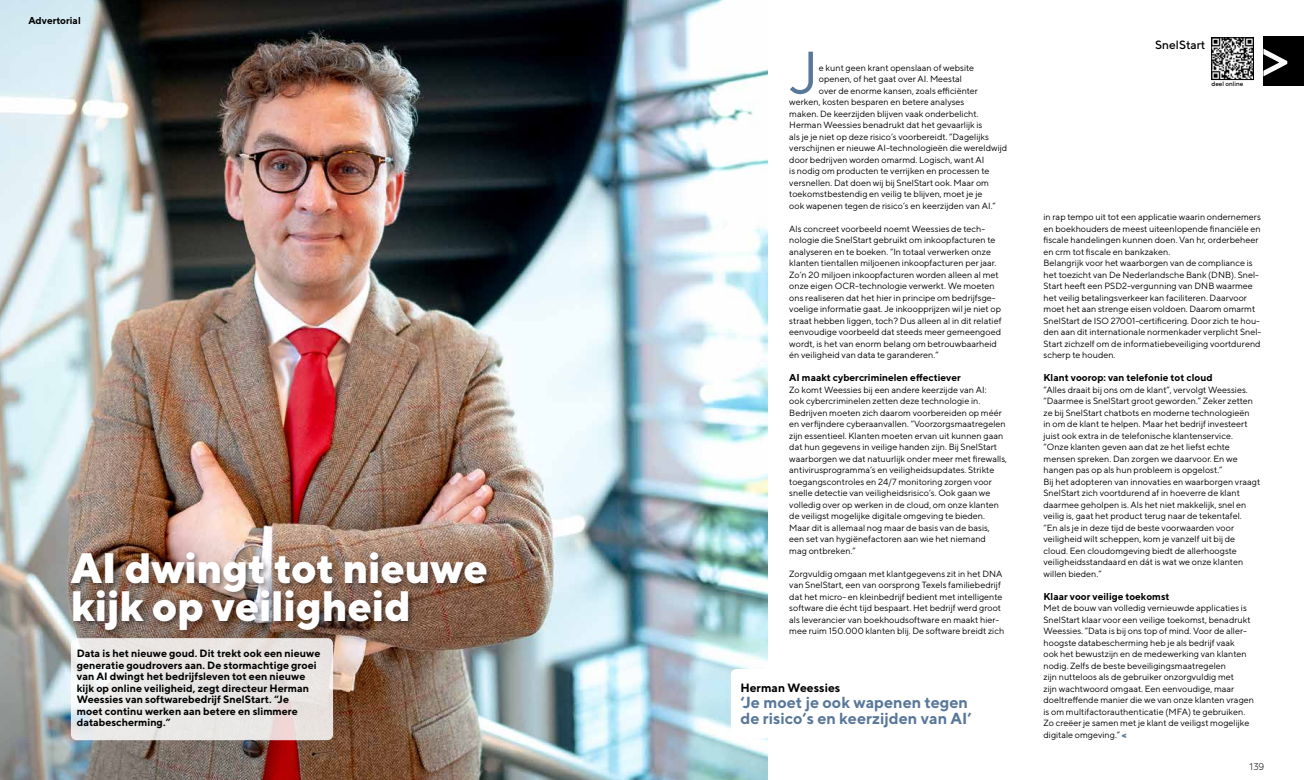
<style>
.page{position:relative;width:1304px;height:780px;background:#fff}
.page>*{position:absolute;margin:0;border:0;box-sizing:border-box;transform-origin:0 0}
.t1{font:59.8px "TT Norms";color:#59779a}
.t2{font:800 42.5px/38px "TT Norms";letter-spacing:-.01em;color:#fff}
.t3{font:700 16px/16px "TT Norms";color:#59779a}
.t4{font:700 12px "TT Norms";color:#000}
.t5{font:500 12px "TT Norms";color:#000}
.t6{font:700 10.6px/11.5px "TT Norms";color:#000}
.t7{font:700 10px "TT Norms";color:#000}
.t8{font:300 10px "Linotte";color:#000}
.t9{font:9px/11.5px "TT Norms";color:#000}
.t10{font:500 6.4px "TT Norms";color:#000}
.s1{font-weight:900;color:#59779a}
</style>
<div class="page">
<div style="left:1263px;top:36px;width:41px;height:50px;background:#000"></div>
<img style="left:0;top:0;width:767px;height:780px">
<svg style="left:1263px;top:49px;width:24px;height:27px"></svg>
<svg style="left:71px;top:638px;width:262px;height:102px;background:#e9e6e4"></svg>
<div style="left:69px;top:550px;width:426px;height:88px;background:#000;opacity:.45"></div>
<img style="left:1213px;top:40px;width:39px;height:38px">
<div style="left:1211px;top:38px;width:43px;height:42px;border:1px solid #000"></div>
<div style="left:731px;top:669px;width:289px;height:69px;background:#fff;border-radius:6px"></div>
<p class="t7" style="left:28px;top:14px;width:54px">Advertorial</p>
<h2 class="t2" style="left:71px;top:548px;width:419px">AI dwingt tot nieuwe kijk op veiligheid</h2>
<p class="t6" style="left:77px;top:647px;width:245px">Data is het nieuwe goud. Dit trekt ook een nieuwe generatie goudrovers aan. De stormachtige groei van AI dwingt het bedrijfsleven tot een nieuwe kijk op online veiligheid, zegt directeur Herman Weessies van softwarebedrijf SnelStart. “Je<br>moet continu werken aan betere en slimmere databescherming.”</p>
<h1 class="t1" style="left:789px;top:36px;width:31px">J</h1>
<p class="t9" style="left:819px;top:61px;width:157px">e kunt geen krant openslaan of website</p>
<p class="t9" style="left:819px;top:73px;width:145px">openen, of het gaat over AI. Meestal</p>
<p class="t9" style="left:819px;top:84px;width:161px">over de enorme kansen, zoals efficiënter</p>
<p class="t9" style="left:789px;top:96px;width:177px">werken, kosten besparen en betere analyses</p>
<p class="t9" style="left:789px;top:107px;width:191px">maken. De keerzijden blijven vaak onderbelicht.</p>
<p class="t9" style="left:789px;top:119px;width:195px">Herman Weessies benadrukt dat het gevaarlijk is</p>
<p class="t9" style="left:789px;top:130px;width:201px">als je je niet op deze risico’s voorbereidt. “Dagelijks</p>
<p class="t9" style="left:789px;top:142px;width:219px">verschijnen er nieuwe AI-technologieën die wereldwijd</p>
<p class="t9" style="left:789px;top:153px;width:197px">door bedrijven worden omarmd. Logisch, want AI</p>
<p class="t9" style="left:789px;top:165px;width:202px">is nodig om producten te verrijken en processen te</p>
<p class="t9" style="left:789px;top:176px;width:201px">versnellen. Dat doen wij bij SnelStart ook. Maar om</p>
<p class="t9" style="left:789px;top:188px;width:195px">toekomstbestendig en veilig te blijven, moet je je</p>
<p class="t9" style="left:789px;top:199px;width:208px">ook wapenen tegen de risico’s en keerzijden van AI.”</p>
<p class="t9" style="left:789px;top:222px;width:214px">Als concreet voorbeeld noemt Weessies de tech&shy;nologie die SnelStart gebruikt om inkoopfacturen te analyseren en te boeken. “In totaal verwerken onze klanten tientallen miljoenen inkoopfacturen per jaar.<br>Zo’n 20 miljoen inkoopfacturen worden alleen al met onze eigen OCR-technologie verwerkt. We moeten ons realiseren dat het hier in principe om bedrijfsge&shy;voelige informatie gaat. Je inkoopprijzen wil je niet op straat hebben liggen, toch? Dus alleen al in dit relatief eenvoudige voorbeeld dat steeds meer gemeengoed wordt, is het van enorm belang om betrouwbaarheid én veiligheid van data te garanderen.”</p>
<p class="t7" style="left:789px;top:371px;width:173px">AI maakt cybercriminelen effectiever</p>
<p class="t9" style="left:789px;top:383px;width:219px">Zo komt Weessies bij een andere keerzijde van AI:<br>ook cybercriminelen zetten deze technologie in.<br>Bedrijven moeten zich daarom voorbereiden op méér en verfijndere cyberaanvallen. “Voorzorgsmaatregelen zijn essentieel. Klanten moeten ervan uit kunnen gaan dat hun gegevens in veilige handen zijn. Bij SnelStart waarborgen we dat natuurlijk onder meer met firewalls, antivirusprogramma’s en veiligheidsupdates. Strikte toegangscontroles en 24/7 monitoring zorgen voor snelle detectie van veiligheidsrisico’s. Ook gaan we volledig over op werken in de cloud, om onze klanten de veiligst mogelijke digitale omgeving te bieden.<br>Maar dit is allemaal nog maar de basis van de basis, een set van hygiënefactoren aan wie het niemand<br>mag ontbreken.”</p>
<p class="t9" style="left:789px;top:567px;width:216px">Zorgvuldig omgaan met klantgegevens zit in het DNA van SnelStart, een van oorsprong Texels familiebedrijf dat het micro- en kleinbedrijf bedient met intelligente software die écht tijd bespaart. Het bedrijf werd groot als leverancier van boekhoudsoftware en maakt hier&shy;mee ruim 150.000 klanten blij. De software breidt zich</p>
<h3 class="t4" style="left:740px;top:680px;width:101px">Herman Weessies</h3>
<h3 class="t3" style="left:740px;top:694px;width:233px">‘Je moet je ook wapenen tegen de risico’s en keerzijden van AI’</h3>
<h3 class="t5" style="left:1155px;top:37px;width:52px">SnelStart</h3>
<p class="t10" style="left:1211px;top:80px;width:33px">deel online</p>
<p class="t9" style="left:1044px;top:211px;width:219px">in rap tempo uit tot een applicatie waarin ondernemers en boekhouders de meest uiteenlopende financiële en fiscale handelingen kunnen doen. Van hr, orderbeheer en crm tot fiscale en bankzaken.<br>Belangrijk voor het waarborgen van de compliance is het toezicht van De Nederlandsche Bank (DNB). Snel-Start heeft een PSD2-vergunning van DNB waarmee het veilig betalingsverkeer kan faciliteren. Daarvoor moet het aan strenge eisen voldoen. Daarom omarmt SnelStart de ISO 27001-certificering. Door zich te hou&shy;den aan dit internationale normenkader verplicht Snel-Start zichzelf om de informatiebeveiliging voortdurend scherp te houden.</p>
<p class="t7" style="left:1044px;top:371px;width:171px">Klant voorop: van telefonie tot cloud</p>
<p class="t9" style="left:1044px;top:383px;width:218px">“Alles draait bij ons om de klant”, vervolgt Weessies. “Daarmee is SnelStart groot geworden.” Zeker zetten ze bij SnelStart chatbots en moderne technologieën<br>in om de klant te helpen. Maar het bedrijf investeert juist ook extra in de telefonische klantenservice. “Onze klanten geven aan dat ze het liefst echte mensen spreken. Dan zorgen we daarvoor. En we hangen pas op als hun probleem is opgelost.”<br>Bij het adopteren van innovaties en waarborgen vraagt SnelStart zich voortdurend af in hoeverre de klant daarmee geholpen is. Als het niet makkelijk, snel en veilig is, gaat het product terug naar de tekentafel.<br>“En als je in deze tijd de beste voorwaarden voor veiligheid wilt scheppen, kom je vanzelf uit bij de cloud. Een cloudomgeving biedt de allerhoogste veiligheidsstandaard en dát is wat we onze klanten willen bieden.”</p>
<p class="t7" style="left:1044px;top:590px;width:128px">Klaar voor veilige toekomst</p>
<p class="t9" style="left:1044px;top:602px;width:212px">Met de bouw van volledig vernieuwde applicaties is SnelStart klaar voor een veilige toekomst, benadrukt Weessies. “Data is bij ons top of mind. Voor de aller&shy;hoogste databescherming heb je als bedrijf vaak<br>ook het bewustzijn en de medewerking van klanten nodig. Zelfs de beste beveiligingsmaatregelen<br>zijn nutteloos als de gebruiker onzorgvuldig met<br>zijn wachtwoord omgaat. Een eenvoudige, maar doeltreffende manier die we van onze klanten vragen is om multifactorauthenticatie (MFA) te gebruiken.<br>Zo creëer je samen met je klant de veiligst mogelijke digitale omgeving.” <span class="s1">&lt;</span></p>
<p class="t8" style="left:1249px;top:760px;width:17px">139</p>
</div>
